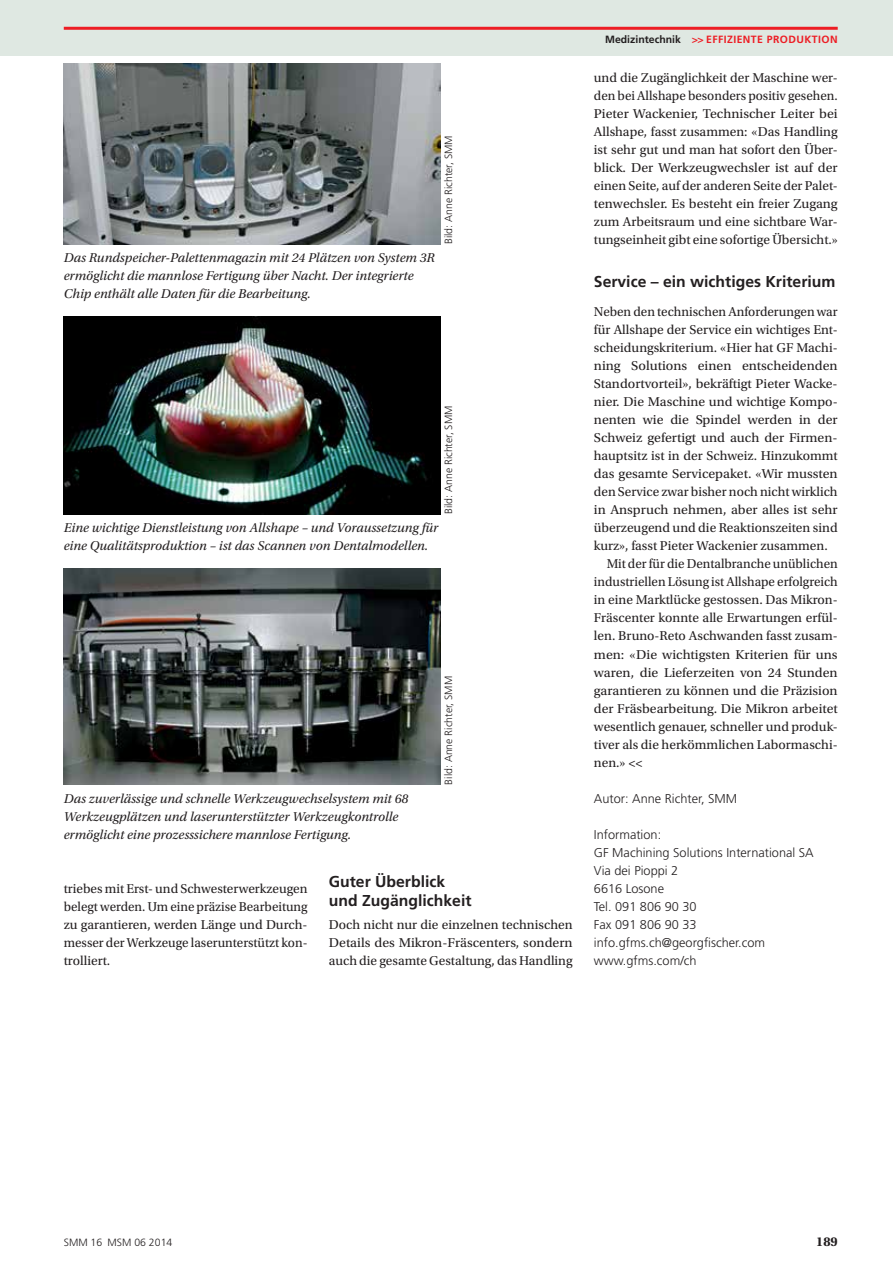
<style>
.page{position:relative;width:893px;height:1263px;background:#fff}
.page>*{position:absolute;margin:0;border:0;box-sizing:border-box;transform-origin:0 0}
.t1{font:700 15.75px/19.5px "Frutiger LT Std";color:#231f20}
.t2{font:13.5px/18px "Utopia Std";color:#231f20;text-align:justify}
.t3{font:italic 13.5px/18px "Utopia Std";color:#231f20}
.t4{font:700 13.5px "Utopia Std";color:#231f20}
.t5{font:300 12.75px/18px "Frutiger LT Std";color:#231f20}
.t6{font:300 10.5px "Frutiger LT Std";color:#231f20}
.t7{font:700 10.5px "Frutiger LT Std";letter-spacing:.04em;color:#ed1d24}
.s1{color:#231f20}
</style>
<div class="page">
<div style="left:0;top:0;width:893px;height:55px;background:#dfe8e2"></div>
<hr style="left:64px;top:27px;width:774px;height:3px;background:#ed1d24">
<img style="left:64px;top:568px;width:376px;height:217px">
<img style="left:64px;top:64px;width:376px;height:180px">
<img style="left:64px;top:316px;width:376px;height:198px">
<p class="t3" style="left:64px;top:249px;width:373px">Das Rundspeicher-Palettenmagazin mit 24 Plätzen von System 3R ermöglicht die mannlose Fertigung über Nacht. Der integrierte<br>Chip enthält alle Daten für die Bearbeitung.</p>
<p class="t6" style="left:443px;top:244px;width:110px;rotate:-90deg">Bild: Anne Richter, SMM</p>
<p class="t6" style="left:443px;top:514px;width:110px;rotate:-90deg">Bild: Anne Richter, SMM</p>
<p class="t3" style="left:64px;top:519px;width:376px">Eine wichtige Dienstleistung von Allshape – und Voraussetzung für eine Qualitätsproduktion – ist das Scannen von Dentalmodellen.</p>
<p class="t3" style="left:64px;top:789px;width:346px">Das zuverlässige und schnelle Werkzeugwechselsystem mit 68<br>Werkzeugplätzen und laserunterstützter Werkzeugkontrolle ermöglicht eine prozesssichere mannlose Fertigung.</p>
<p class="t6" style="left:443px;top:785px;width:110px;rotate:-90deg">Bild: Anne Richter, SMM</p>
<p class="t2" style="left:64px;top:880px;width:245px">triebes mit Erst- und Schwesterwerkzeugen belegt werden. Um eine präzise Bearbeitung zu garantieren, werden Länge und Durch&shy;messer der Werkzeuge laserunterstützt kon&shy;trolliert.</p>
<p class="t1" style="left:329px;top:871px;width:144px">Guter Überblick und Zugänglichkeit</p>
<p class="t2" style="left:329px;top:916px;width:245px">Doch nicht nur die einzelnen technischen Details des Mikron-Fräscenters, sondern auch die gesamte Gestaltung, das Handling</p>
<p class="t7" style="left:605px;top:33px;width:234px"><span class="s1">Medizintechnik</span> &gt;&gt; Effiziente Produktion</p>
<p class="t2" style="left:594px;top:69px;width:245px">und die Zugänglichkeit der Maschine wer&shy;den bei Allshape besonders positiv gesehen.<br>Pieter Wackenier, Technischer Leiter bei Allshape, fasst zusammen: «Das Handling ist sehr gut und man hat sofort den Über&shy;blick. Der Werkzeugwechsler ist auf der einen Seite, auf der anderen Seite der Palet&shy;tenwechsler. Es besteht ein freier Zugang zum Arbeitsraum und eine sichtbare War&shy;tungseinheit gibt eine sofortige Übersicht.»</p>
<p class="t1" style="left:594px;top:272px;width:243px">Service – ein wichtiges Kriterium</p>
<p class="t2" style="left:594px;top:303px;width:245px">Neben den technischen Anforderungen war</p>
<p class="t2" style="left:594px;top:321px;width:245px">für Allshape der Service ein wichtiges Ent-</p>
<p class="t2" style="left:594px;top:339px;width:245px">scheidungskriterium. «Hier hat GF Machi-</p>
<p class="t2" style="left:594px;top:357px;width:245px">ning Solutions einen entscheidenden</p>
<p class="t2" style="left:594px;top:375px;width:245px">Standortvorteil», bekräftigt Pieter Wacke-</p>
<p class="t2" style="left:594px;top:393px;width:245px">nier. Die Maschine und wichtige Kompo-</p>
<p class="t2" style="left:594px;top:411px;width:245px">nenten wie die Spindel werden in der</p>
<p class="t2" style="left:594px;top:429px;width:245px">Schweiz gefertigt und auch der Firmen-</p>
<p class="t2" style="left:594px;top:447px;width:245px">hauptsitz ist in der Schweiz. Hinzukommt</p>
<p class="t2" style="left:594px;top:465px;width:245px">das gesamte Servicepaket. «Wir mussten</p>
<p class="t2" style="left:594px;top:483px;width:245px">den Service zwar bisher noch nicht wirklich</p>
<p class="t2" style="left:594px;top:501px;width:245px">in Anspruch nehmen, aber alles ist sehr</p>
<p class="t2" style="left:594px;top:519px;width:245px">überzeugend und die Reaktionszeiten sind</p>
<p class="t2" style="left:594px;top:537px;width:235px">kurz», fasst Pieter Wackenier zusammen.</p>
<p class="t2" style="left:607px;top:555px;width:233px">Mit der für die Dentalbranche unüblichen</p>
<p class="t2" style="left:594px;top:573px;width:245px">industriellen Lösung ist Allshape erfolgreich</p>
<p class="t2" style="left:594px;top:591px;width:245px">in eine Marktlücke gestossen. Das Mikron-</p>
<p class="t2" style="left:594px;top:609px;width:245px">Fräscenter konnte alle Erwartungen erfül-</p>
<p class="t2" style="left:594px;top:627px;width:245px">len. Bruno-Reto Aschwanden fasst zusam-</p>
<p class="t2" style="left:594px;top:645px;width:245px">men: «Die wichtigsten Kriterien für uns</p>
<p class="t2" style="left:594px;top:663px;width:245px">waren, die Lieferzeiten von 24 Stunden</p>
<p class="t2" style="left:594px;top:681px;width:245px">garantieren zu können und die Präzision</p>
<p class="t2" style="left:594px;top:699px;width:245px">der Fräsbearbeitung. Die Mikron arbeitet</p>
<p class="t2" style="left:594px;top:717px;width:245px">wesentlich genauer, schneller und produk-</p>
<p class="t2" style="left:594px;top:735px;width:245px">tiver als die herkömmlichen Labormaschi-</p>
<p class="t2" style="left:594px;top:753px;width:50px">nen.» &lt;&lt;</p>
<p class="t5" style="left:594px;top:789px;width:145px">Autor: Anne Richter, SMM</p>
<p class="t5" style="left:594px;top:825px;width:221px">Information:<br>GF Machining Solutions International SA<br>Via dei Pioppi 2<br>6616 Losone<br>Tel. 091 806 90 30<br>Fax 091 806 90 33 info.gfms.ch@georgfischer.com www.gfms.com/ch</p>
<p class="t6" style="left:64px;top:1236px;width:110px">SMM 16 MSM 06 2014</p>
<p class="t4" style="left:816px;top:1234px;width:23px">189</p>
</div>
